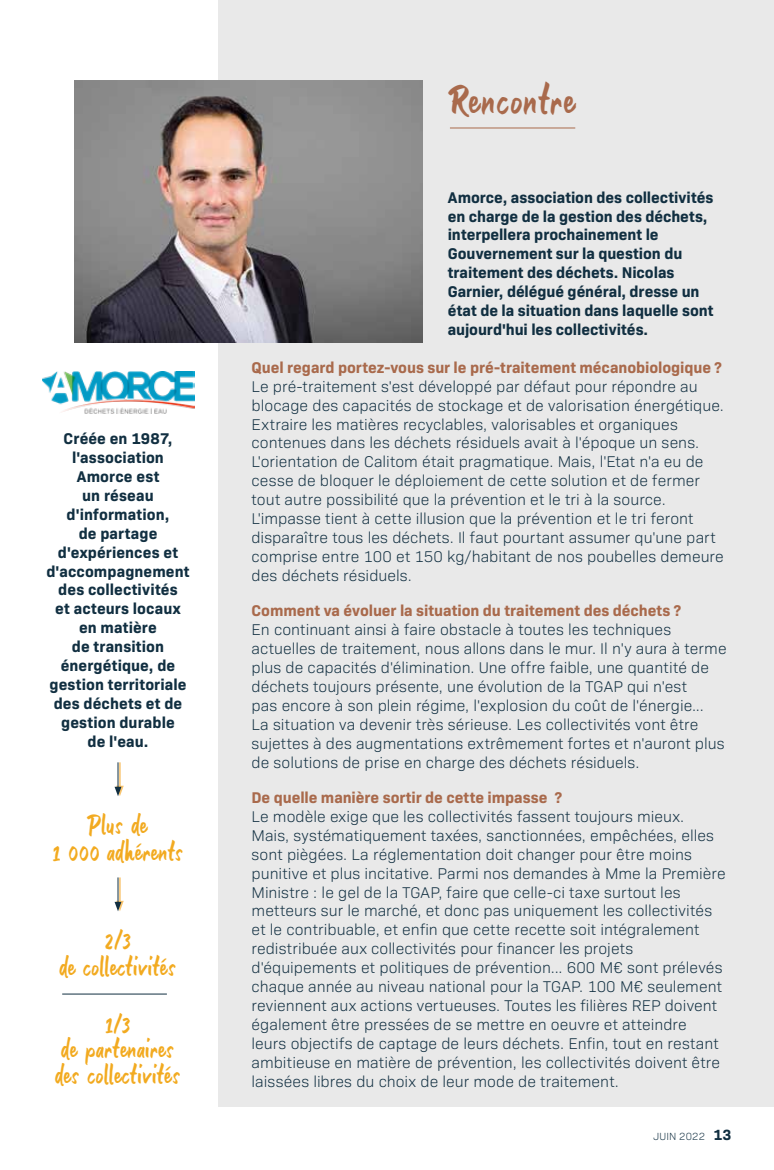
<style>
.page{position:relative;width:774px;height:1170px;background:#fff}
.page>*{position:absolute;margin:0;border:0;box-sizing:border-box;transform-origin:0 0}
.t1{font:44.1px "Gultan Bonte";letter-spacing:.05em;color:#a96a4c;scale:.95 1}
.t2{font:28.35px/27px "Gultan Bonte";letter-spacing:.03em;color:#f2aa20;text-align:center;scale:.95 1}
.t3{font:300 15.75px/18.9px "Bio Sans";letter-spacing:.005em;color:#112f41}
.t4{font:700 15.75px/18.9px "Bio Sans";letter-spacing:.005em;color:#112f41}
.t5{font:700 15.75px "Bio Sans";letter-spacing:-.005em;color:#a96a4c}
.t6{font:300 10.5px "Bio Sans";letter-spacing:.02em;color:#112f41}
.s1{font-weight:700;font-size:15px}
</style>
<div class="page">
<div style="left:218px;top:0;width:556px;height:1106px;background:#e9e9e9"></div>
<img style="left:74px;top:81px;width:348px;height:261px">
<hr style="left:450px;top:128px;width:125px;height:1px;background:#a96a4c">
<svg style="left:115px;top:762px;width:9px;height:34px"></svg>
<svg style="left:115px;top:877px;width:9px;height:34px"></svg>
<img style="left:43px;top:372px;width:152px;height:41px">
<hr style="left:62px;top:993px;width:105px;height:1px;background:#112f41">
<p class="t4" style="left:46px;top:428px;width:145px;text-align:center">Créée en 1987, l'association<br>Amorce est<br>un réseau d'information,<br>de partage d'expériences et d'accompagnement des collectivités<br>et acteurs locaux en matière<br>de transition énergétique, de gestion territoriale des déchets et de gestion durable<br>de l'eau.</p>
<h2 class="t2" style="left:53px;top:812px;width:139px">Plus de<br>1 000 adhérents</h2>
<h2 class="t2" style="left:60px;top:927px;width:124px">2/3<br>de collectivités</h2>
<h2 class="t2" style="left:55px;top:1012px;width:133px;line-height:25.5px">1/3<br>de partenaires des collectivités</h2>
<h1 class="t1" style="left:450px;top:75px;width:133px">Rencontre</h1>
<p class="t4" style="left:448px;top:186px;width:267px">Amorce, association des collectivités en charge de la gestion des déchets, interpellera prochainement le Gouvernement sur la question du traitement des déchets. Nicolas Garnier, délégué général, dresse un état de la situation dans laquelle sont aujourd'hui les collectivités.</p>
<p class="t5" style="left:252px;top:355px;width:472px">Quel regard portez-vous sur le pré-traitement mécanobiologique ?</p>
<p class="t3" style="left:252px;top:375px;width:474px">Le pré-traitement s'est développé par défaut pour répondre au blocage des capacités de stockage et de valorisation énergétique.<br>Extraire les matières recyclables, valorisables et organiques contenues dans les déchets résiduels avait à l'époque un sens.<br>L'orientation de Calitom était pragmatique. Mais, l'Etat n'a eu de cesse de bloquer le déploiement de cette solution et de fermer tout autre possibilité que la prévention et le tri à la source.<br>L'impasse tient à cette illusion que la prévention et le tri feront disparaître tous les déchets. Il faut pourtant assumer qu'une part comprise entre 100 et 150 kg/habitant de nos poubelles demeure des déchets résiduels.</p>
<p class="t5" style="left:252px;top:598px;width:431px">Comment va évoluer la situation du traitement des déchets ?</p>
<p class="t3" style="left:252px;top:619px;width:476px">En continuant ainsi à faire obstacle à toutes les techniques actuelles de traitement, nous allons dans le mur. Il n'y aura à terme plus de capacités d'élimination. Une offre faible, une quantité de déchets toujours présente, une évolution de la TGAP qui n'est<br>pas encore à son plein régime, l'explosion du coût de l'énergie...<br>La situation va devenir très sérieuse. Les collectivités vont être sujettes à des augmentations extrêmement fortes et n'auront plus de solutions de prise en charge des déchets résiduels.</p>
<p class="t5" style="left:252px;top:785px;width:312px">De quelle manière sortir de cette impasse ?</p>
<p class="t3" style="left:252px;top:805px;width:476px">Le modèle exige que les collectivités fassent toujours mieux.<br>Mais, systématiquement taxées, sanctionnées, empêchées, elles sont piègées. La réglementation doit changer pour être moins punitive et plus incitative. Parmi nos demandes à Mme la Première Ministre : le gel de la TGAP, faire que celle-ci taxe surtout les metteurs sur le marché, et donc pas uniquement les collectivités et le contribuable, et enfin que cette recette soit intégralement redistribuée aux collectivités pour financer les projets d'équipements et politiques de prévention... 600 M€ sont prélevés chaque année au niveau national pour la TGAP. 100 M€ seulement reviennent aux actions vertueuses. Toutes les filières REP doivent également être pressées de se mettre en oeuvre et atteindre<br>leurs objectifs de captage de leurs déchets. Enfin, tout en restant ambitieuse en matière de prévention, les collectivités doivent être laissées libres du choix de leur mode de traitement.</p>
<p class="t6" style="left:653px;top:1128px;width:80px">JUIN 2022 <span class="s1">13</span></p>
</div>
